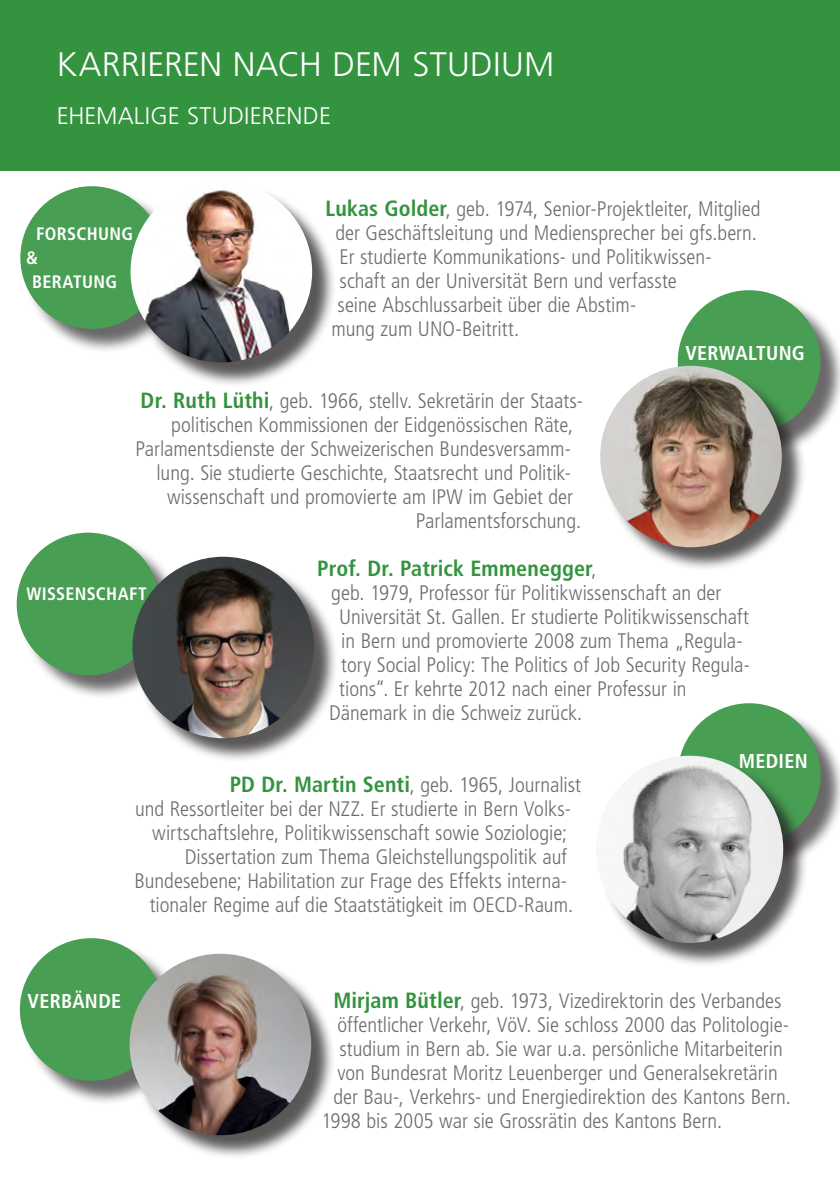
<style>
.page{position:relative;width:840px;height:1191px;background:#fff}
.page>*{position:absolute;margin:0;border:0;box-sizing:border-box;transform-origin:0 0}
._1__Haupttitel_16pt{font:300 34px "Frutiger LT Std";letter-spacing:.005em;color:#fff}
._1__Haupttitel_16pt-2{font:300 24px "Frutiger LT Std";letter-spacing:.005em;color:#fff}
.Umschlag_Untertitel{font:700 condensed 22px "Frutiger LT Std";letter-spacing:.005em;color:#34933f}
.Umschlag_Untertitel-2{font:300 condensed 21px "Frutiger LT Std";color:#6c6d70}
.t1{font:700 condensed 20px "Frutiger LT Std";letter-spacing:.015em;color:#fff}
.t2{font:700 condensed 18px "Frutiger LT Std";letter-spacing:.02em;color:#fff}
.s1{font-weight:700;font-size:22px;color:#34933f}
.s2{font-weight:300;font-size:21px;color:#6c6d70}
</style>
<div class="page">
<div style="left:0;top:0;width:839px;height:170px;background:#34933f"></div>
<div style="left:23px;top:941px;width:164px;height:164px;background:#231f20;opacity:.75"></div>
<div style="left:20px;top:938px;width:143px;height:142px;background:#489e52;border-radius:50%"></div>
<div style="left:680px;top:706px;width:159px;height:164px;background:#231f20;opacity:.75"></div>
<div style="left:677px;top:703px;width:143px;height:143px;background:#489e52;border-radius:50%"></div>
<div style="left:20px;top:535px;width:164px;height:165px;background:#231f20;opacity:.75"></div>
<div style="left:17px;top:532px;width:142px;height:143px;background:#489e52;border-radius:50%"></div>
<div style="left:680px;top:293px;width:159px;height:164px;background:#231f20;opacity:.75"></div>
<div style="left:677px;top:290px;width:143px;height:143px;background:#489e52;border-radius:50%"></div>
<div style="left:23px;top:189px;width:164px;height:164px;background:#231f20;opacity:.75"></div>
<div style="left:20px;top:186px;width:143px;height:143px;background:#489e52;border-radius:50%"></div>
<div style="left:132px;top:956px;width:203px;height:203px;background:#231f20;opacity:.75"></div>
<img style="left:129px;top:953px;width:182px;height:182px;border-radius:91px">
<div style="left:598px;top:758px;width:209px;height:209px;background:#231f20;opacity:.75"></div>
<img style="left:595px;top:755px;width:187px;height:188px;border-radius:94px">
<div style="left:135px;top:560px;width:203px;height:203px;background:#231f20;opacity:.75"></div>
<img style="left:132px;top:557px;width:182px;height:181px;border-radius:91px">
<div style="left:603px;top:369px;width:203px;height:203px;background:#231f20;opacity:.75"></div>
<img style="left:600px;top:366px;width:181px;height:181px;border-radius:91px">
<div style="left:133px;top:184px;width:203px;height:203px;background:#231f20;opacity:.75"></div>
<img style="left:130px;top:181px;width:182px;height:181px;border-radius:91px">
<p class="_1__Haupttitel_16pt" style="left:57px;top:45px;width:498px">KARRIEREN NACH DEM STUDIUM</p>
<p class="_1__Haupttitel_16pt-2" style="left:57px;top:102px;width:275px">EHEMALIGE STUDIERENDE</p>
<p class="t2" style="left:36px;top:223px;width:99px">FORSCHUNG</p>
<p class="t2" style="left:26px;top:247px;width:13px">&amp;</p>
<p class="t2" style="left:32px;top:271px;width:87px">BERATUNG</p>
<p class="Umschlag_Untertitel-2" style="left:325px;top:197px;width:436px"><span class="s1">Lukas Golder</span>, geb. 1974, Senior-Projektleiter, Mitglied</p>
<p class="Umschlag_Untertitel-2" style="left:335px;top:221px;width:422px">der Geschäftsleitung und Mediensprecher bei gfs.bern.</p>
<p class="Umschlag_Untertitel-2" style="left:339px;top:245px;width:373px">Er studierte Kommunikations- und Politikwissen-</p>
<p class="Umschlag_Untertitel-2" style="left:339px;top:269px;width:338px">schaft an der Universität Bern und verfasste</p>
<p class="Umschlag_Untertitel-2" style="left:337px;top:293px;width:300px">seine Abschlussarbeit über die Abstim-</p>
<p class="Umschlag_Untertitel-2" style="left:331px;top:317px;width:189px">mung zum UNO-Beitritt.</p>
<p class="t1" style="left:685px;top:341px;width:121px">VERWALTUNG</p>
<p class="Umschlag_Untertitel-2" style="left:140px;top:389px;width:443px"><span class="s1">Dr. Ruth Lüthi</span>, geb. 1966, stellv. Sekretärin der Staats-</p>
<p class="Umschlag_Untertitel-2" style="left:171px;top:413px;width:403px">politischen Kommissionen der Eidgenössischen Räte,</p>
<p class="Umschlag_Untertitel-2" style="left:135px;top:437px;width:437px">Parlamentsdienste der Schweizerischen Bundesversamm-</p>
<p class="Umschlag_Untertitel-2" style="left:156px;top:461px;width:416px">lung. Sie studierte Geschichte, Staatsrecht und Politik-</p>
<p class="Umschlag_Untertitel-2" style="left:167px;top:485px;width:407px">wissenschaft und promovierte am IPW im Gebiet der</p>
<p class="Umschlag_Untertitel-2" style="left:415px;top:509px;width:167px">Parlamentsforschung.</p>
<p class="Umschlag_Untertitel" style="left:317px;top:555px;width:280px">Prof. Dr. Patrick Emmenegger<span class="s2">,</span></p>
<p class="Umschlag_Untertitel-2" style="left:331px;top:581px;width:391px">geb. 1979, Professor für Politikwissenschaft an der</p>
<p class="Umschlag_Untertitel-2" style="left:339px;top:605px;width:411px">Universität St. Gallen. Er studierte Politikwissenschaft</p>
<p class="Umschlag_Untertitel-2" style="left:341px;top:629px;width:402px">in Bern und promovierte 2008 zum Thema „Regula-</p>
<p class="Umschlag_Untertitel-2" style="left:341px;top:653px;width:410px">tory Social Policy: The Politics of Job Security Regula-</p>
<p class="Umschlag_Untertitel-2" style="left:339px;top:677px;width:348px">tions“. Er kehrte 2012 nach einer Professur in</p>
<p class="Umschlag_Untertitel-2" style="left:329px;top:701px;width:254px">Dänemark in die Schweiz zurück.</p>
<p class="t2" style="left:26px;top:583px;width:122px">WISSENSCHAFT</p>
<p class="Umschlag_Untertitel-2" style="left:230px;top:773px;width:352px"><span class="s1">PD Dr. Martin Senti</span>, geb. 1965, Journalist</p>
<p class="Umschlag_Untertitel-2" style="left:135px;top:797px;width:437px">und Ressortleiter bei der NZZ. Er studierte in Bern Volks-</p>
<p class="Umschlag_Untertitel-2" style="left:152px;top:821px;width:416px">wirtschaftslehre, Politikwissenschaft sowie Soziologie;</p>
<p class="Umschlag_Untertitel-2" style="left:185px;top:845px;width:383px">Dissertation zum Thema Gleichstellungspolitik auf</p>
<p class="Umschlag_Untertitel-2" style="left:134px;top:869px;width:434px">Bundesebene; Habilitation zur Frage des Effekts interna-</p>
<p class="Umschlag_Untertitel-2" style="left:150px;top:893px;width:424px">tionaler Regime auf die Staatstätigkeit im OECD-Raum.</p>
<p class="t1" style="left:738px;top:749px;width:70px">MEDIEN</p>
<p class="t1" style="left:28px;top:989px;width:95px">VERBÄNDE</p>
<p class="Umschlag_Untertitel-2" style="left:333px;top:989px;width:449px"><span class="s1">Mirjam Bütler</span>, geb. 1973, Vizedirektorin des Verbandes</p>
<p class="Umschlag_Untertitel-2" style="left:337px;top:1013px;width:453px">öffentlicher Verkehr, VöV. Sie schloss 2000 das Politologie-</p>
<p class="Umschlag_Untertitel-2" style="left:339px;top:1037px;width:444px">studium in Bern ab. Sie war u.a. persönliche Mitarbeiterin</p>
<p class="Umschlag_Untertitel-2" style="left:337px;top:1061px;width:441px">von Bundesrat Moritz Leuenberger und Generalsekretärin</p>
<p class="Umschlag_Untertitel-2" style="left:333px;top:1085px;width:458px">der Bau-, Verkehrs- und Energiedirektion des Kantons Bern.</p>
<p class="Umschlag_Untertitel-2" style="left:321px;top:1109px;width:402px">1998 bis 2005 war sie Grossrätin des Kantons Bern.</p>
</div>
